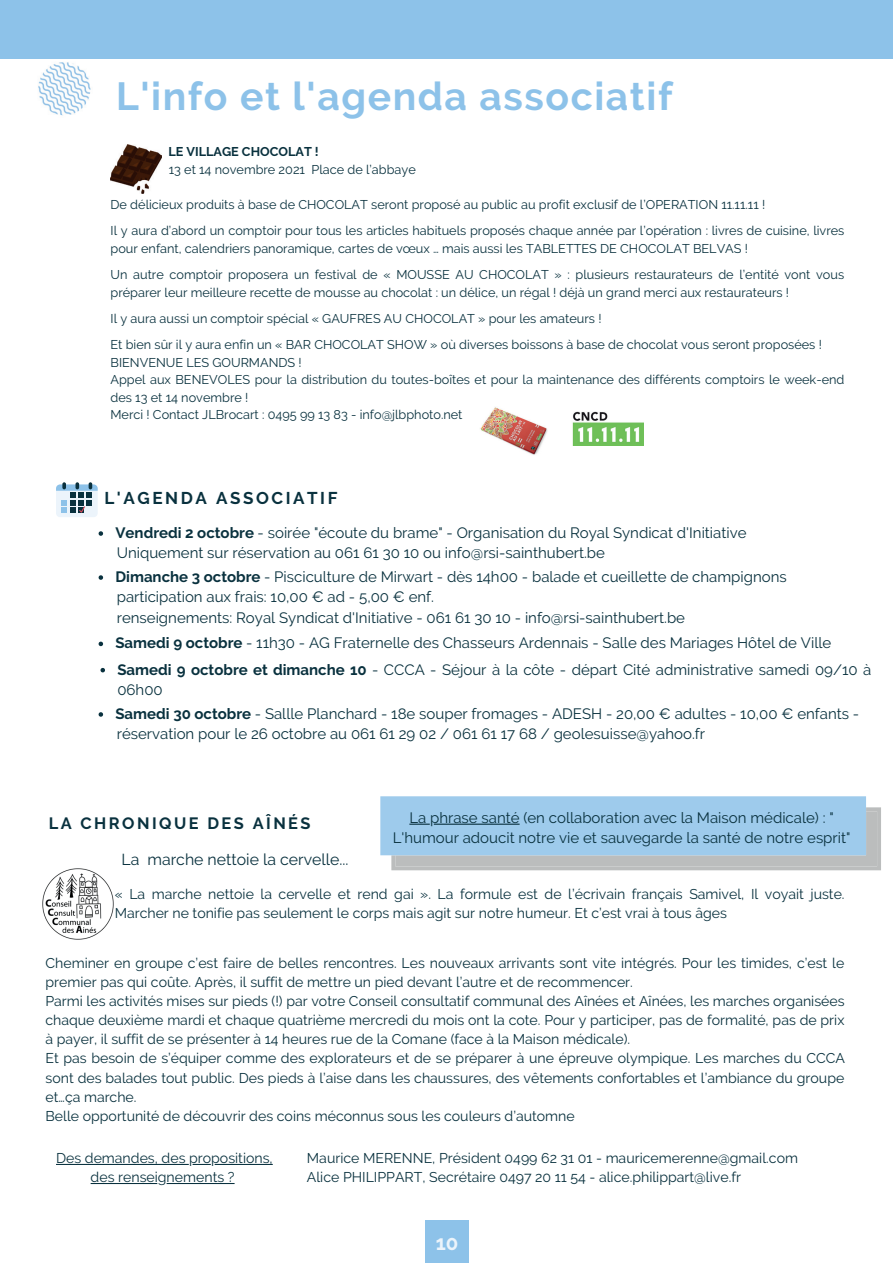
<style>
.page{position:relative;width:893px;height:1263px;background:#fff}
.page>*{position:absolute;margin:0;border:0;box-sizing:border-box;transform-origin:0 0}
.t1{font:700 39.15px "Raleway";letter-spacing:.04em;color:#8dc2e9}
.t2{font:700 20.4px "Raleway";color:#ecf4fb}
.t3{font:700 16.95px "Raleway";letter-spacing:.15em;color:#09313e}
.t4{font:700 16.35px "Raleway";letter-spacing:.15em;color:#09313e}
.t5{font:15.9px "Raleway";color:#09313e}
.t6{font:15px/20.2px "Raleway";color:#09313e}
.t7{font:14.1px/19.2px "Raleway";color:#09313e}
.t8{font:12.75px/26.1px "Raleway";color:#09313e}
.t9{font:700 12.75px "Raleway";color:#09313e}
.s1{font-weight:700}
</style>
<div class="page">
<div style="left:0;top:0;width:893px;height:59px;background:#8dc2e9"></div>
<img style="left:38px;top:62px;width:53px;height:54px">
<img style="left:42px;top:868px;width:72px;height:72px">
<svg style="left:380px;top:796px;width:501px;height:74px;background:#a5c8e2"></svg>
<img style="left:111px;top:145px;width:50px;height:48px">
<img style="left:480px;top:407px;width:68px;height:48px">
<img style="left:572px;top:412px;width:72px;height:33px">
<hr style="left:215px;top:1164px;width:58px;height:1px;background:#09313e">
<svg style="left:193px;top:1164px;width:18px;height:1px"></svg>
<hr style="left:56px;top:1164px;width:133px;height:1px;background:#09313e">
<hr style="left:167px;top:1183px;width:68px;height:1px;background:#09313e">
<hr style="left:91px;top:1183px;width:66px;height:1px;background:#09313e">
<div style="left:56px;top:484px;width:42px;height:33px;background:#ecf4fb;border-radius:4px"></div>
<svg style="left:56px;top:482px;width:42px;height:31px"></svg>
<svg style="left:99px;top:712px;width:4px;height:5px"></svg>
<svg style="left:99px;top:575px;width:4px;height:5px"></svg>
<svg style="left:99px;top:531px;width:4px;height:5px"></svg>
<svg style="left:99px;top:642px;width:4px;height:4px"></svg>
<svg style="left:101px;top:668px;width:4px;height:4px"></svg>
<div style="left:425px;top:1221px;width:44px;height:42px;background:#8dc2e9"></div>
<h1 class="t1" style="left:116px;top:73px;width:558px">L'info et l'agenda associatif</h1>
<p class="t9" style="left:168px;top:145px;width:152px">LE VILLAGE CHOCOLAT !</p>
<p class="t8" style="left:169px;top:156px;width:248px">13 et 14 novembre 2021 Place de l’abbaye</p>
<p class="t8" style="left:111px;top:192px;width:735px">De délicieux produits à base de CHOCOLAT seront proposé au public au profit exclusif de l’OPERATION 11.11.11 !<br>Il y aura d’abord un comptoir pour tous les articles habituels proposés chaque année par l’opération : livres de cuisine, livres</p>
<p class="t8" style="left:111px;top:235px;width:735px">pour enfant, calendriers panoramique, cartes de vœux … mais aussi les TABLETTES DE CHOCOLAT BELVAS !<br>Un autre comptoir proposera un festival de « MOUSSE AU CHOCOLAT » : plusieurs restaurateurs de l’entité vont vous</p>
<p class="t8" style="left:111px;top:279px;width:713px">préparer leur meilleure recette de mousse au chocolat : un délice, un régal ! déjà un grand merci aux restaurateurs !<br>Il y aura aussi un comptoir spécial « GAUFRES AU CHOCOLAT » pour les amateurs !<br>Et bien sûr il y aura enfin un « BAR CHOCOLAT SHOW » où diverses boissons à base de chocolat vous seront proposées !</p>
<p class="t8" style="left:111px;top:353px;width:735px;line-height:17.5px">BIENVENUE LES GOURMANDS !<br>Appel aux BENEVOLES pour la distribution du toutes-boîtes et pour la maintenance des différents comptoirs le week-end des 13 et 14 novembre !<br>Merci ! Contact JLBrocart : 0495 99 13 83 - info@jlbphoto.net</p>
<p class="t3" style="left:104px;top:488px;width:234px">L'AGENDA ASSOCIATIF</p>
<p class="t6" style="left:115px;top:523px;width:633px"><span class="s1">Vendredi 2 octobre</span> - soirée "écoute du brame" - Organisation du Royal Syndicat d'Initiative<br>Uniquement sur réservation au 061 61 30 10 ou info@rsi-sainthubert.be</p>
<p class="t6" style="left:115px;top:567px;width:673px"><span class="s1">Dimanche 3 octobre</span> - Pisciculture de Mirwart - dès 14h00 - balade et cueillette de champignons participation aux frais: 10,00 € ad - 5,00 € enf.<br>renseignements: Royal Syndicat d'Initiative - 061 61 30 10 - info@rsi-sainthubert.be</p>
<p class="t6" style="left:115px;top:630px;width:757px;line-height:26.2px"><span class="s1">Samedi 9 octobre</span> - 11h30 - AG Fraternelle des Chasseurs Ardennais - Salle des Mariages Hôtel de Ville<br><span class="s1">Samedi 9 octobre et dimanche 10</span> - CCCA - Séjour à la côte - départ Cité administrative samedi 09/10 à</p>
<p class="t6" style="left:117px;top:679px;width:47px">06h00</p>
<p class="t6" style="left:115px;top:703px;width:745px"><span class="s1">Samedi 30 octobre</span> - Sallle Planchard - 18e souper fromages - ADESH - 20,00 € adultes - 10,00 € enfants - réservation pour le 26 octobre au 061 61 29 02 / 061 61 17 68 / geolesuisse@yahoo.fr</p>
<p class="t4" style="left:49px;top:814px;width:263px">LA CHRONIQUE DES AÎNÉS</p>
<p class="t6" style="left:393px;top:807px;width:459px;text-align:center">La phrase santé (en collaboration avec la Maison médicale) : "<br>L'humour adoucit notre vie et sauvegarde la santé de notre esprit"</p>
<p class="t5" style="left:121px;top:850px;width:228px">La marche nettoie la cervelle...</p>
<p class="t7" style="left:115px;top:884px;width:731px">« La marche nettoie la cervelle et rend gai ». La formule est de l’écrivain français Samivel, Il voyait juste.<br>Marcher ne tonifie pas seulement le corps mais agit sur notre humeur. Et c’est vrai à tous âges</p>
<p class="t7" style="left:45px;top:953px;width:801px">Cheminer en groupe c’est faire de belles rencontres. Les nouveaux arrivants sont vite intégrés. Pour les timides, c’est le premier pas qui coûte. Après, il suffit de mettre un pied devant l’autre et de recommencer.<br>Parmi les activités mises sur pieds (!) par votre Conseil consultatif communal des Aînées et Aînées, les marches organisées chaque deuxième mardi et chaque quatrième mercredi du mois ont la cote. Pour y participer, pas de formalité, pas de prix à payer, il suffit de se présenter à 14 heures rue de la Comane (face à la Maison médicale).<br>Et pas besoin de s’équiper comme des explorateurs et de se préparer à une épreuve olympique. Les marches du CCCA sont des balades tout public. Des pieds à l’aise dans les chaussures, des vêtements confortables et l’ambiance du groupe et…ça marche.<br>Belle opportunité de découvrir des coins méconnus sous les couleurs d’automne</p>
<p class="t7" style="left:56px;top:1148px;width:218px;text-align:center">Des demandes, des propositions, des renseignements ?</p>
<p class="t7" style="left:307px;top:1148px;width:493px">Maurice MERENNE, Président 0499 62 31 01 - mauricemerenne@gmail.com<br>Alice PHILIPPART, Secrétaire 0497 20 11 54 - alice.philippart@live.fr</p>
<h2 class="t2" style="left:436px;top:1231px;width:24px">10</h2>
</div>
